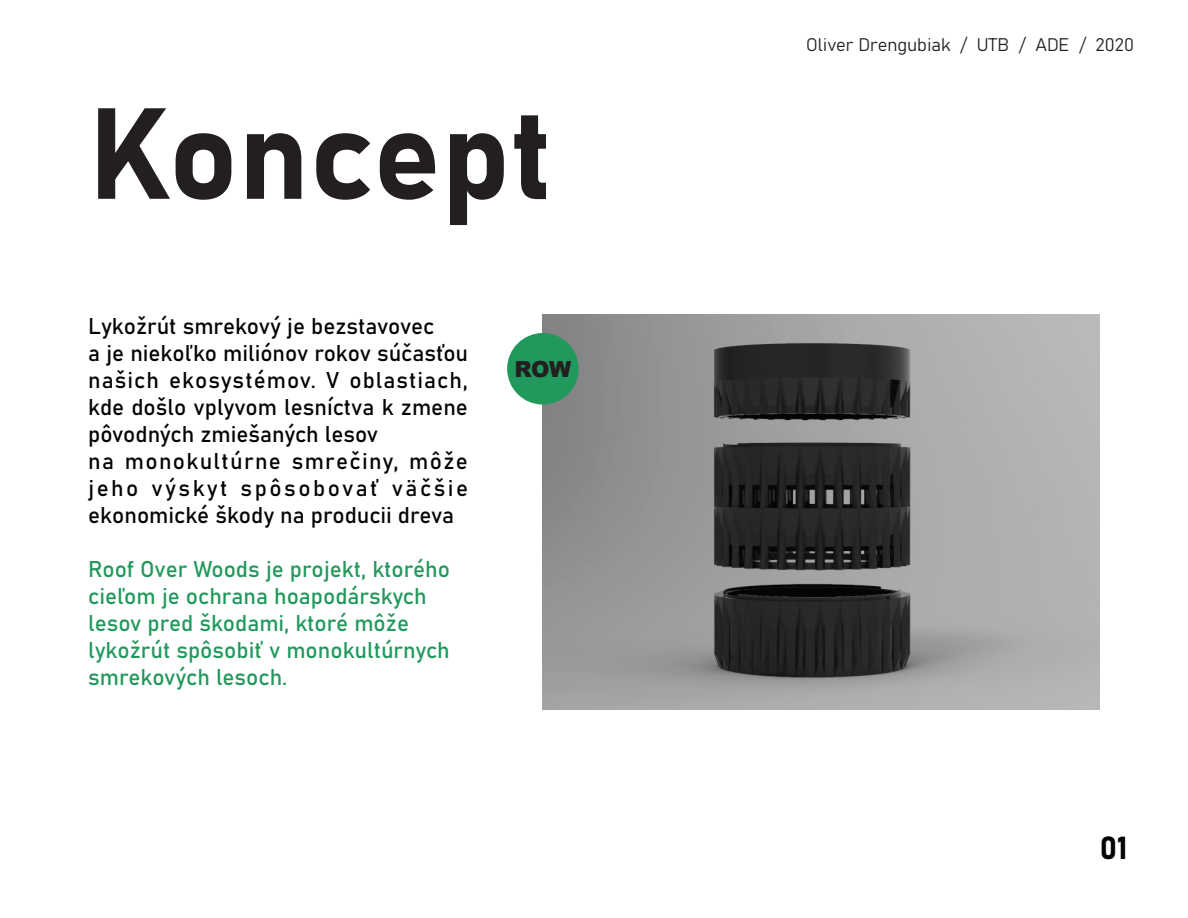
<style>
.page{position:relative;width:1188px;height:918px;background:#fff}
.page>*{position:absolute;margin:0;border:0;box-sizing:border-box;transform-origin:0 0}
.t1{font:127.5px "Bahnschrift";color:#231f20}
.t2{font:31.5px "Bahnschrift";color:#040503}
.t3{font:22.5px/27px "Bahnschrift";color:#040503}
.t4{font:22.5px/27px "Bahnschrift";color:#21985c}
.t5{font:900 22.2px "Arial";color:#231f20}
.t6{font:18px "Bahnschrift";color:#231f20}
</style>
<div class="page">
<img style="left:543px;top:315px;width:557px;height:394px">
<div style="left:507px;top:333px;width:72px;height:72px;background:#21985c;border-radius:50%"></div>
<h1 class="t1" style="left:88px;top:57px;width:466px">Koncept</h1>
<p class="t3" style="left:88px;top:311px;width:381px">Lykožrút smrekový je bezstavovec<br>a je niekoľko miliónov rokov súčasťou našich ekosystémov. V oblastiach, kde došlo vplyvom lesníctva k zmene pôvodných zmiešaných lesov<br>na monokultúrne smrečiny, môže jeho výskyt spôsobovať väčšie ekonomické škody na producii dreva</p>
<p class="t4" style="left:88px;top:554px;width:363px">Roof Over Woods je projekt, ktorého cieľom je ochrana hoapodárskych lesov pred škodami, ktoré môže lykožrút spôsobiť v monokultúrnych smrekových lesoch.</p>
<p class="t5" style="left:514px;top:353px;width:59px">ROW</p>
<p class="t6" style="left:806px;top:31px;width:329px">Oliver Drengubiak / UTB / ADE / 2020</p>
<h2 class="t2" style="left:1100px;top:824px;width:29px">01</h2>
</div>
